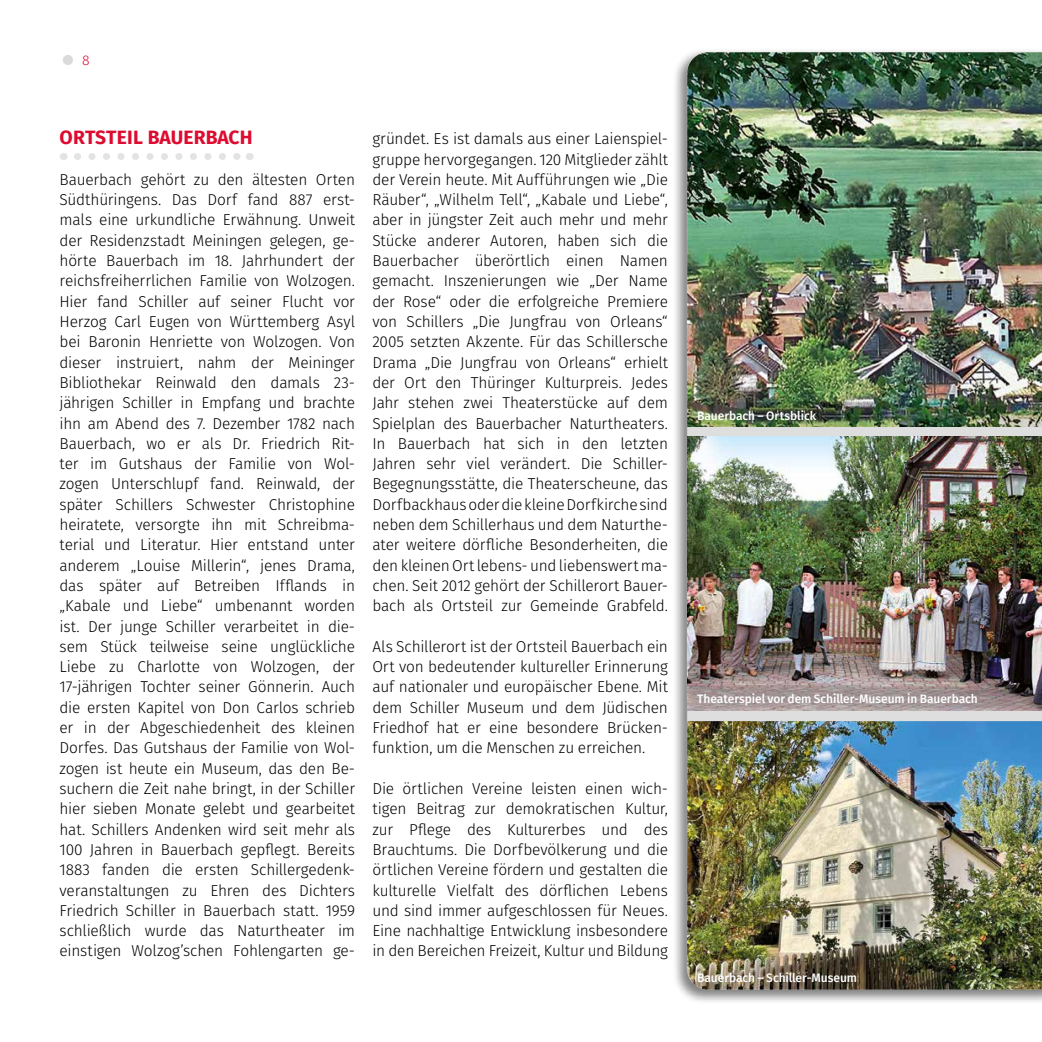
<style>
.page{position:relative;width:1042px;height:1042px;background:#fff}
.page>*{position:absolute;margin:0;border:0;box-sizing:border-box;transform-origin:0 0}
.t1{font:700 19.25px "Fira Sans";letter-spacing:.01em;color:#dd0b2f}
.t2{font:300 15.75px/20.3px "Fira Sans";letter-spacing:-.015em;color:#000;text-align:justify}
.t3{font:300 14px "Fira Sans";color:#dd0b2f}
.t4{font:500 12.25px "Fira Sans";letter-spacing:-.005em;color:#fff}
</style>
<div class="page">
<svg style="left:77px;top:153px;width:164px;height:7px"></svg>
<div style="left:672px;top:48px;width:370px;height:956px;background:#000;opacity:.3"></div>
<div style="left:687px;top:427px;width:355px;height:294px;background:#dedede"></div>
<img style="left:687px;top:52px;width:355px;height:350px">
<img style="left:687px;top:437px;width:355px;height:274px">
<img style="left:687px;top:721px;width:355px;height:268px">
<img style="left:687px;top:402px;width:355px;height:25px">
<svg style="left:687px;top:685px;width:355px;height:25px;background:#9c8e8f"></svg>
<p class="t3" style="left:82px;top:51px;width:9px">8</p>
<p class="t1" style="left:60px;top:121px;width:194px">ORTSTEIL BAUERBACH</p>
<p class="t2" style="left:60px;top:169px;width:297px">Bauerbach gehört zu den ältesten Orten Südthüringens. Das Dorf fand 887 erst&shy;mals eine urkundliche Erwähnung. Unweit der Residenzstadt Meiningen gelegen, ge&shy;hörte Bauerbach im 18. Jahrhundert der reichsfreiherrlichen Familie von Wolzogen.<br>Hier fand Schiller auf seiner Flucht vor Herzog Carl Eugen von Württemberg Asyl bei Baronin Henriette von Wolzogen. Von dieser instruiert, nahm der Meininger Bibliothekar Reinwald den damals 23- jährigen Schiller in Empfang und brachte ihn am Abend des 7. Dezember 1782 nach Bauerbach, wo er als Dr. Friedrich Rit&shy;ter im Gutshaus der Familie von Wol&shy;zogen Unterschlupf fand. Reinwald, der später Schillers Schwester Christophine heiratete, versorgte ihn mit Schreibma&shy;terial und Literatur. Hier entstand unter anderem „Louise Millerin“, jenes Drama, das später auf Betreiben Ifflands in „Kabale und Liebe“ umbenannt worden ist. Der junge Schiller verarbeitet in die&shy;sem Stück teilweise seine unglückliche Liebe zu Charlotte von Wolzogen, der 17-jährigen Tochter seiner Gönnerin. Auch die ersten Kapitel von Don Carlos schrieb er in der Abgeschiedenheit des kleinen Dorfes. Das Gutshaus der Familie von Wol&shy;zogen ist heute ein Museum, das den Be&shy;suchern die Zeit nahe bringt, in der Schiller hier sieben Monate gelebt und gearbeitet hat. Schillers Andenken wird seit mehr als 100 Jahren in Bauerbach gepflegt. Bereits 1883 fanden die ersten Schillergedenk&shy;veranstaltungen zu Ehren des Dichters Friedrich Schiller in Bauerbach statt. 1959 schließlich wurde das Naturtheater im einstigen Wolzog’schen Fohlengarten ge-</p>
<p class="t2" style="left:372px;top:128px;width:297px">gründet. Es ist damals aus einer Laienspiel&shy;gruppe hervorgegangen. 120 Mitglieder zählt der Verein heute. Mit Aufführungen wie „Die Räuber“, „Wilhelm Tell“, „Kabale und Liebe“, aber in jüngster Zeit auch mehr und mehr Stücke anderer Autoren, haben sich die Bauerbacher überörtlich einen Namen gemacht. Inszenierungen wie „Der Name der Rose“ oder die erfolgreiche Premiere von Schillers „Die Jungfrau von Orleans“ 2005 setzten Akzente. Für das Schillersche Drama „Die Jungfrau von Orleans“ erhielt der Ort den Thüringer Kulturpreis. Jedes Jahr stehen zwei Theaterstücke auf dem Spielplan des Bauerbacher Naturtheaters.<br>In Bauerbach hat sich in den letzten Jahren sehr viel verändert. Die Schiller-Begegnungsstätte, die Theaterscheune, das Dorfbackhaus oder die kleine Dorfkirche sind neben dem Schillerhaus und dem Naturthe&shy;ater weitere dörfliche Besonderheiten, die den kleinen Ort lebens- und liebenswert ma&shy;chen. Seit 2012 gehört der Schillerort Bauer&shy;bach als Ortsteil zur Gemeinde Grabfeld.</p>
<p class="t2" style="left:372px;top:636px;width:297px">Als Schillerort ist der Ortsteil Bauerbach ein Ort von bedeutender kultureller Erinnerung auf nationaler und europäischer Ebene. Mit dem Schiller Museum und dem Jüdischen Friedhof hat er eine besondere Brücken&shy;funktion, um die Menschen zu erreichen.</p>
<p class="t2" style="left:372px;top:778px;width:297px">Die örtlichen Vereine leisten einen wich&shy;tigen Beitrag zur demokratischen Kultur, zur Pflege des Kulturerbes und des Brauchtums. Die Dorfbevölkerung und die örtlichen Vereine fördern und gestalten die kulturelle Vielfalt des dörflichen Lebens und sind immer aufgeschlossen für Neues.<br>Eine nachhaltige Entwicklung insbesondere in den Bereichen Freizeit, Kultur und Bildung</p>
<p class="t4" style="left:697px;top:406px;width:120px">Bauerbach – Ortsblick</p>
<p class="t4" style="left:697px;top:689px;width:282px">Theaterspiel vor dem Schiller-Museum in Bauerbach</p>
<p class="t4" style="left:697px;top:968px;width:161px">Bauerbach – Schiller-Museum</p>
</div>
